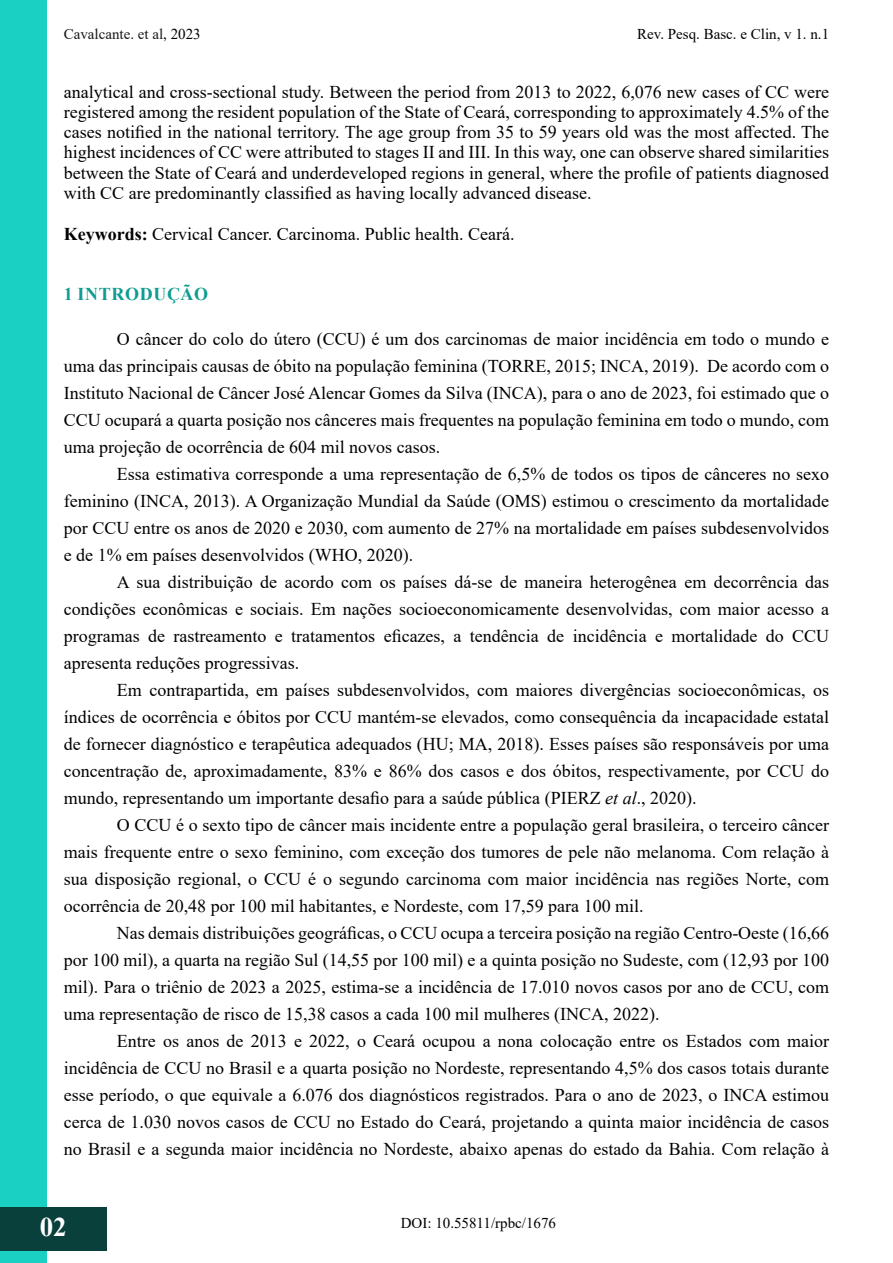
<style>
.page{position:relative;width:893px;height:1263px;background:#fff}
.page>*{position:absolute;margin:0;border:0;box-sizing:border-box;transform-origin:0 0}
.t1{font:700 27px "Times New Roman";color:#fff}
.t2{font:18px/27px "Times New Roman";color:#000;text-align:justify}
.t3{font:700 18px "Times New Roman";letter-spacing:.035em;color:#0f9c92}
.t4{font:15px "Times New Roman";color:#000}
.t5{font:15px "Times New Roman";color:#181717}
.s1{color:#000}
.s2{font-weight:700}
.s3{font-style:italic}
</style>
<div class="page">
<div style="left:0;top:0;width:47px;height:1262px;background:#1ad0c3"></div>
<hr style="left:892px;top:1207px;width:1px;height:43px;background:#09403b">
<div style="left:0;top:1207px;width:106px;height:43px;background:#09403b"></div>
<p class="t5" style="left:64px;top:24px;width:139px">Cavalcante. et al<span class="s1">, 2023</span></p>
<p class="t4" style="left:637px;top:24px;width:193px">Rev. Pesq. Basc. e Clin, v 1. n.1</p>
<p class="t2" style="left:64px;top:81px;width:767px;line-height:20.2px">analytical and cross-sectional study. Between the period from 2013 to 2022, 6,076 new cases of CC were registered among the resident population of the State of Ceará, corresponding to approximately 4.5% of the cases notified in the national territory. The age group from 35 to 59 years old was the most affected. The highest incidences of CC were attributed to stages II and III. In this way, one can observe shared similarities between the State of Ceará and underdeveloped regions in general, where the profile of patients diagnosed with CC are predominantly classified as having locally advanced disease.</p>
<p class="t2" style="left:64px;top:220px;width:452px"><span class="s2">Keywords:</span> Cervical Cancer. Carcinoma. Public health. Ceará.</p>
<p class="t3" style="left:64px;top:281px;width:146px">1 INTRODUÇÃO</p>
<p class="t2" style="left:64px;top:325px;width:767px;text-indent:53px">O câncer do colo do útero (CCU) é um dos carcinomas de maior incidência em todo o mundo e uma das principais causas de óbito na população feminina (TORRE, 2015; INCA, 2019). De acordo com o Instituto Nacional de Câncer José Alencar Gomes da Silva (INCA), para o ano de 2023, foi estimado que o CCU ocupará a quarta posição nos cânceres mais frequentes na população feminina em todo o mundo, com uma projeção de ocorrência de 604 mil novos casos.</p>
<p class="t2" style="left:64px;top:460px;width:767px;text-indent:53px">Essa estimativa corresponde a uma representação de 6,5% de todos os tipos de cânceres no sexo feminino (INCA, 2013). A Organização Mundial da Saúde (OMS) estimou o crescimento da mortalidade por CCU entre os anos de 2020 e 2030, com aumento de 27% na mortalidade em países subdesenvolvidos e de 1% em países desenvolvidos (WHO, 2020).</p>
<p class="t2" style="left:64px;top:568px;width:767px;text-indent:53px">A sua distribuição de acordo com os países dá-se de maneira heterogênea em decorrência das condições econômicas e sociais. Em nações socioeconomicamente desenvolvidas, com maior acesso a programas de rastreamento e tratamentos eficazes, a tendência de incidência e mortalidade do CCU apresenta reduções progressivas.</p>
<p class="t2" style="left:64px;top:676px;width:767px;text-indent:53px">Em contrapartida, em países subdesenvolvidos, com maiores divergências socioeconômicas, os índices de ocorrência e óbitos por CCU mantém-se elevados, como consequência da incapacidade estatal de fornecer diagnóstico e terapêutica adequados (HU; MA, 2018). Esses países são responsáveis por uma concentração de, aproximadamente, 83% e 86% dos casos e dos óbitos, respectivamente, por CCU do mundo, representando um importante desafio para a saúde pública (PIERZ <span class="s3">et al</span>., 2020).</p>
<p class="t2" style="left:64px;top:811px;width:767px;text-indent:53px">O CCU é o sexto tipo de câncer mais incidente entre a população geral brasileira, o terceiro câncer mais frequente entre o sexo feminino, com exceção dos tumores de pele não melanoma. Com relação à sua disposição regional, o CCU é o segundo carcinoma com maior incidência nas regiões Norte, com ocorrência de 20,48 por 100 mil habitantes, e Nordeste, com 17,59 para 100 mil.</p>
<p class="t2" style="left:64px;top:919px;width:767px;text-indent:53px">Nas demais distribuições geográficas, o CCU ocupa a terceira posição na região Centro-Oeste (16,66 por 100 mil), a quarta na região Sul (14,55 por 100 mil) e a quinta posição no Sudeste, com (12,93 por 100 mil). Para o triênio de 2023 a 2025, estima-se a incidência de 17.010 novos casos por ano de CCU, com uma representação de risco de 15,38 casos a cada 100 mil mulheres (INCA, 2022).</p>
<p class="t2" style="left:64px;top:1027px;width:767px;text-indent:53px">Entre os anos de 2013 e 2022, o Ceará ocupou a nona colocação entre os Estados com maior incidência de CCU no Brasil e a quarta posição no Nordeste, representando 4,5% dos casos totais durante esse período, o que equivale a 6.076 dos diagnósticos registrados. Para o ano de 2023, o INCA estimou cerca de 1.030 novos casos de CCU no Estado do Ceará, projetando a quinta maior incidência de casos no Brasil e a segunda maior incidência no Nordeste, abaixo apenas do estado da Bahia. Com relação à</p>
<h1 class="t1" style="left:40px;top:1207px;width:29px">02</h1>
<p class="t4" style="left:401px;top:1213px;width:157px">DOI: 10.55811/rpbc/1676</p>
</div>
